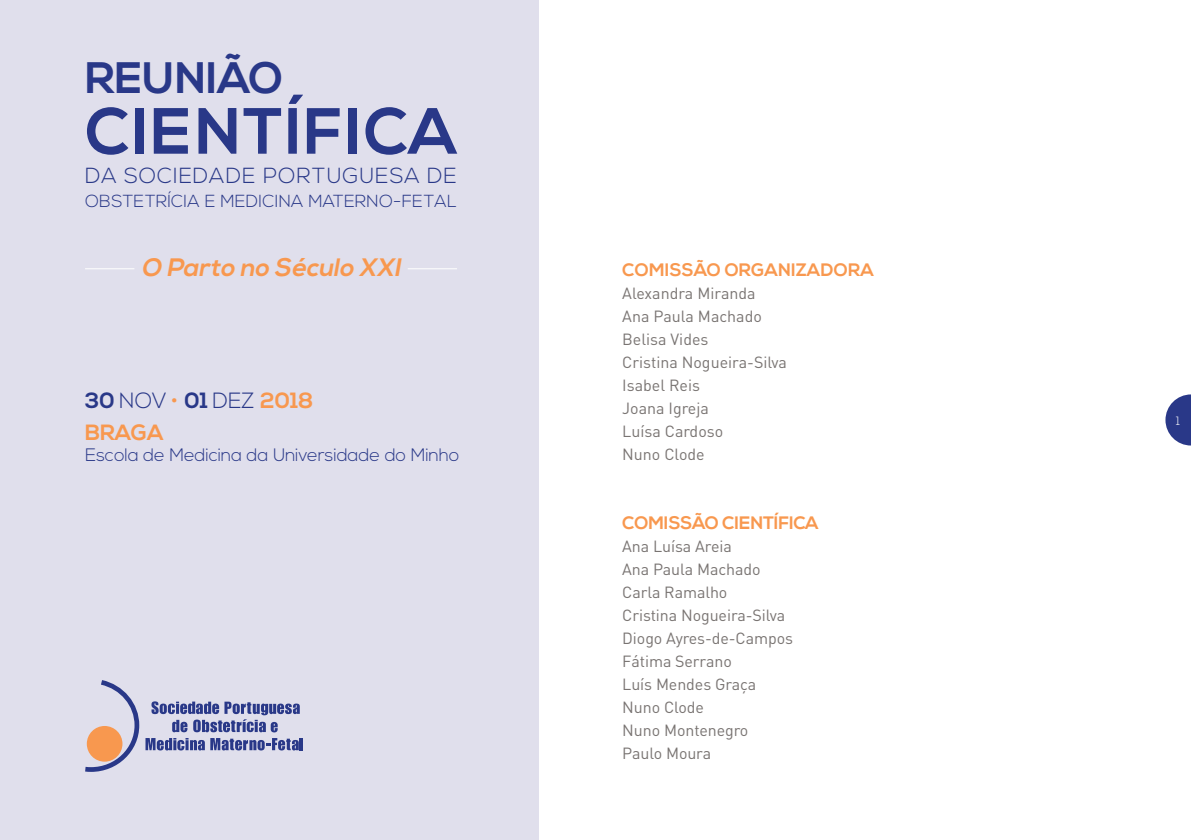
<style>
.page{position:relative;width:1191px;height:840px;background:#fff}
.page>*{position:absolute;margin:0;border:0;box-sizing:border-box;transform-origin:0 0}
.t1{font:700 65px "Nexa";letter-spacing:.03em;color:#293888}
.t2{font:700 44px "Nexa";color:#293888}
.t3{font:italic 700 25.2px "Nexa";color:#f8984f}
.t4{font:700 22px/32.4px "Nexa";color:#f8984f}
.t5{font:300 21.8px "Nexa";letter-spacing:.04em;color:#293888}
.t6{font:700 18px "Nexa";letter-spacing:.005em;color:#f8984f}
.t7{font:300 18px "Nexa";letter-spacing:-.01em;color:#293888}
.t8{font:300 17.4px "Nexa";letter-spacing:.01em;color:#293888}
.t9{font:16px/23px "DIN";letter-spacing:-.005em;color:#797472}
.t10{font:300 12px "Nexa";color:#fff}
.s1{color:#293888}
.s2{font-weight:300;color:#293888}
.s3{font-weight:300}
</style>
<div class="page">
<div style="left:0;top:0;width:539px;height:839px;background:#e0dfec"></div>
<svg style="left:85px;top:680px;width:218px;height:92px"></svg>
<hr style="left:85px;top:268px;width:49px;height:1px;background:#fff">
<hr style="left:408px;top:268px;width:49px;height:1px;background:#fff">
<svg style="left:1165px;top:394px;width:26px;height:51px"></svg>
<h2 class="t2" style="left:85px;top:53px;width:200px">REUNIÃO</h2>
<h1 class="t1" style="left:85px;top:94px;width:374px">CIENTÍFICA</h1>
<h3 class="t5" style="left:85px;top:163px;width:373px">DA SOCIEDADE PORTUGUESA DE</h3>
<p class="t8" style="left:85px;top:191px;width:373px">OBSTETRÍCIA E MEDICINA MATERNO-FETAL</p>
<h3 class="t3" style="left:142px;top:252px;width:266px">O Parto no Século XXI</h3>
<h3 class="t4" style="left:85px;top:385px;width:230px"><span class="s1">30</span> <span class="s2">NOV</span> <span class="s3">•</span> <span class="s1">01</span> <span class="s2">DEZ</span> 2018<br>BRAGA</h3>
<p class="t7" style="left:85px;top:443px;width:376px">Escola de Medicina da Universidade do Minho</p>
<p class="t6" style="left:622px;top:259px;width:253px">COMISSÃO ORGANIZADORA</p>
<p class="t9" style="left:622px;top:281px;width:166px">Alexandra Miranda<br>Ana Paula Machado<br>Belisa Vides<br>Cristina Nogueira-Silva<br>Isabel Reis<br>Joana Igreja<br>Luísa Cardoso<br>Nuno Clode</p>
<p class="t6" style="left:622px;top:512px;width:198px">COMISSÃO CIENTÍFICA</p>
<p class="t9" style="left:622px;top:534px;width:172px">Ana Luísa Areia<br>Ana Paula Machado<br>Carla Ramalho<br>Cristina Nogueira-Silva<br>Diogo Ayres-de-Campos<br>Fátima Serrano<br>Luís Mendes Graça<br>Nuno Clode<br>Nuno Montenegro<br>Paulo Moura</p>
<p class="t10" style="left:1176px;top:414px;width:5px">1</p>
</div>
